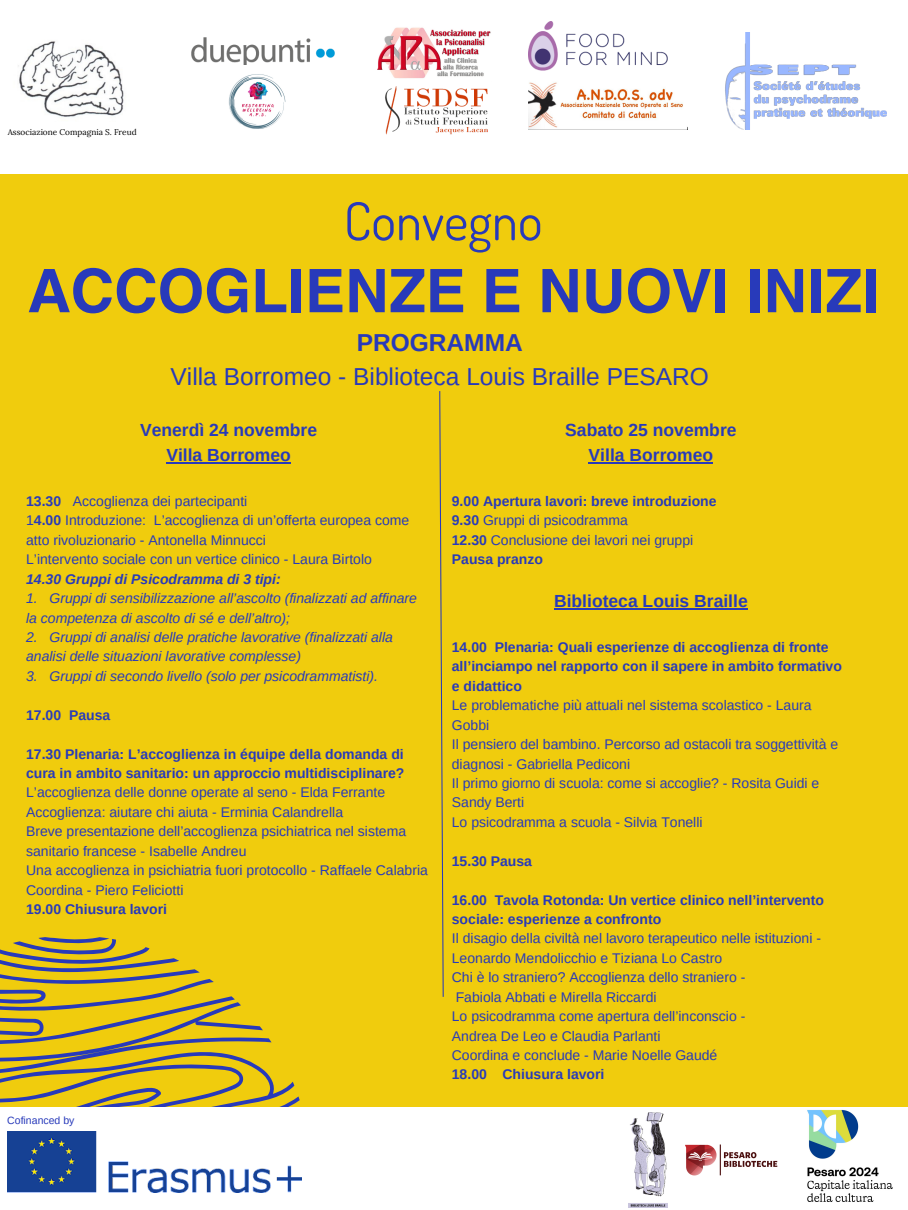
<style>
.page{position:relative;width:908px;height:1210px;background:#fff}
.page>*{position:absolute;margin:0;border:0;box-sizing:border-box;transform-origin:0 0}
.t1{font:700 60.2px "Helvetica World";color:#283aba}
.t2{font:52.5px "Dosis";color:#283aba}
.t3{font:24.5px "Arimo";color:#283aba}
.t4{font:700 24.5px "Arimo";color:#283aba}
.t5{font:700 17.5px "Arimo";color:#283aba}
.t6{font:14px/19.4px "Arimo";color:#283aba}
.t7{font:700 14px/19.4px "Arimo";color:#283aba}
.t8{font:italic 14px/19.4px "Arimo";color:#283aba}
.t9{font:italic 700 14px "Arimo";color:#283aba}
.t10{font:10.5px "Arimo";color:#283aba}
.t11{font:8.26px "Lora";color:#000}
.s1{font-weight:700}
</style>
<div class="page">
<div style="left:0;top:0;width:907px;height:1210px;background:#f0cc0d"></div>
<svg style="left:0;top:937px;width:300px;height:169px"></svg>
<svg style="left:439px;top:391px;width:5px;height:606px"></svg>
<div style="left:0;top:0;width:907px;height:174px;background:#fff"></div>
<div style="left:0;top:1106px;width:907px;height:104px;background:#fff"></div>
<img style="left:8px;top:1131px;width:294px;height:61px">
<img style="left:18px;top:41px;width:106px;height:76px">
<img style="left:191px;top:37px;width:143px;height:28px">
<img style="left:528px;top:22px;width:139px;height:48px">
<img style="left:377px;top:27px;width:114px;height:52px">
<img style="left:385px;top:86px;width:102px;height:49px">
<img style="left:725px;top:33px;width:160px;height:97px">
<img style="left:807px;top:1110px;width:86px;height:92px">
<img style="left:685px;top:1144px;width:93px;height:32px">
<img style="left:628px;top:1112px;width:39px;height:95px">
<hr style="left:166px;top:462px;width:125px;height:1px;background:#283aba">
<hr style="left:588px;top:462px;width:125px;height:1px;background:#283aba">
<hr style="left:554px;top:608px;width:193px;height:1px;background:#283aba">
<img style="left:228px;top:74px;width:58px;height:55px">
<img style="left:528px;top:82px;width:159px;height:48px">
<p class="t11" style="left:8px;top:126px;width:130px">Associazione Compagnia S. Freud</p>
<p class="t2" style="left:344px;top:186px;width:200px">Convegno</p>
<p class="t1" style="left:28px;top:242px;width:853px">ACCOGLIENZE E NUOVI INIZI</p>
<p class="t4" style="left:356px;top:328px;width:168px">PROGRAMMA</p>
<p class="t3" style="left:170px;top:363px;width:539px">Villa Borromeo - Biblioteca Louis Braille PESARO</p>
<p class="t5" style="left:140px;top:420px;width:178px">Venerdì 24 novembre</p>
<p class="t5" style="left:166px;top:445px;width:126px">Villa Borromeo</p>
<p class="t6" style="left:26px;top:491px;width:223px"><span class="s1">13.30</span> Accoglienza dei partecipanti</p>
<p class="t6" style="left:26px;top:511px;width:384px">1<span class="s1">4.00</span> Introduzione: L’accoglienza di un’offerta europea come atto rivoluzionario - Antonella Minnucci</p>
<p class="t6" style="left:26px;top:549px;width:347px">L’intervento sociale con un vertice clinico - Laura Birtolo</p>
<p class="t9" style="left:26px;top:571px;width:256px">14.30 Gruppi di Psicodramma di 3 tipi:</p>
<p class="t8" style="left:26px;top:588px;width:392px">1. Gruppi di sensibilizzazione all’ascolto (finalizzati ad affinare la competenza di ascolto di sé e dell’altro);</p>
<p class="t8" style="left:26px;top:627px;width:368px">2. Gruppi di analisi delle pratiche lavorative (finalizzati alla analisi delle situazioni lavorative complesse)</p>
<p class="t8" style="left:26px;top:666px;width:353px">3. Gruppi di secondo livello (solo per psicodrammatisti).</p>
<p class="t7" style="left:26px;top:705px;width:86px">17.00 Pausa</p>
<p class="t7" style="left:26px;top:744px;width:380px">17.30 Plenaria: L’accoglienza in équipe della domanda di cura in ambito sanitario: un approccio multidisciplinare?</p>
<p class="t6" style="left:26px;top:783px;width:360px">L’accoglienza delle donne operate al seno - Elda Ferrante</p>
<p class="t6" style="left:26px;top:802px;width:318px">Accoglienza: aiutare chi aiuta - Erminia Calandrella</p>
<p class="t6" style="left:26px;top:821px;width:381px">Breve presentazione dell’accoglienza psichiatrica nel sistema sanitario francese - Isabelle Andreu</p>
<p class="t6" style="left:26px;top:860px;width:403px">Una accoglienza in psichiatria fuori protocollo - Raffaele Calabria</p>
<p class="t6" style="left:26px;top:880px;width:159px">Coordina - Piero Feliciotti</p>
<p class="t7" style="left:26px;top:899px;width:142px">19.00 Chiusura lavori</p>
<p class="t5" style="left:565px;top:420px;width:173px">Sabato 25 novembre</p>
<p class="t5" style="left:588px;top:445px;width:126px">Villa Borromeo</p>
<p class="t7" style="left:451px;top:491px;width:266px">9.00 Apertura lavori: breve introduzione</p>
<p class="t6" style="left:451px;top:511px;width:177px"><span class="s1">9.30</span> Gruppi di psicodramma</p>
<p class="t6" style="left:451px;top:530px;width:243px"><span class="s1">12.30</span> Conclusione dei lavori nei gruppi</p>
<p class="t7" style="left:451px;top:549px;width:93px">Pausa pranzo</p>
<p class="t5" style="left:554px;top:591px;width:195px">Biblioteca Louis Braille</p>
<p class="t7" style="left:451px;top:637px;width:391px">14.00 Plenaria: Quali esperienze di accoglienza di fronte all’inciampo nel rapporto con il sapere in ambito formativo e didattico</p>
<p class="t6" style="left:451px;top:695px;width:361px">Le problematiche più attuali nel sistema scolastico - Laura<br>Gobbi</p>
<p class="t6" style="left:451px;top:734px;width:387px">Il pensiero del bambino. Percorso ad ostacoli tra soggettività e diagnosi - Gabriella Pediconi</p>
<p class="t6" style="left:451px;top:773px;width:369px">Il primo giorno di scuola: come si accoglie? - Rosita Guidi e<br>Sandy Berti</p>
<p class="t6" style="left:451px;top:812px;width:252px">Lo psicodramma a scuola - Silvia Tonelli</p>
<p class="t7" style="left:451px;top:851px;width:82px">15.30 Pausa</p>
<p class="t7" style="left:451px;top:890px;width:373px">16.00 Tavola Rotonda: Un vertice clinico nell’intervento sociale: esperienze a confronto</p>
<p class="t6" style="left:451px;top:929px;width:370px">Il disagio della civiltà nel lavoro terapeutico nelle istituzioni -<br>Leonardo Mendolicchio e Tiziana Lo Castro</p>
<p class="t6" style="left:451px;top:967px;width:295px">Chi è lo straniero? Accoglienza dello straniero -</p>
<p class="t6" style="left:455px;top:987px;width:202px">Fabiola Abbati e Mirella Riccardi</p>
<p class="t6" style="left:451px;top:1006px;width:295px">Lo psicodramma come apertura dell’inconscio -</p>
<p class="t6" style="left:451px;top:1026px;width:210px">Andrea De Leo e Claudia Parlanti</p>
<p class="t6" style="left:451px;top:1045px;width:267px">Coordina e conclude - Marie Noelle Gaudé</p>
<p class="t7" style="left:451px;top:1064px;width:154px">18.00 Chiusura lavori</p>
<p class="t10" style="left:7px;top:1114px;width:69px">Cofinanced by</p>
</div>
